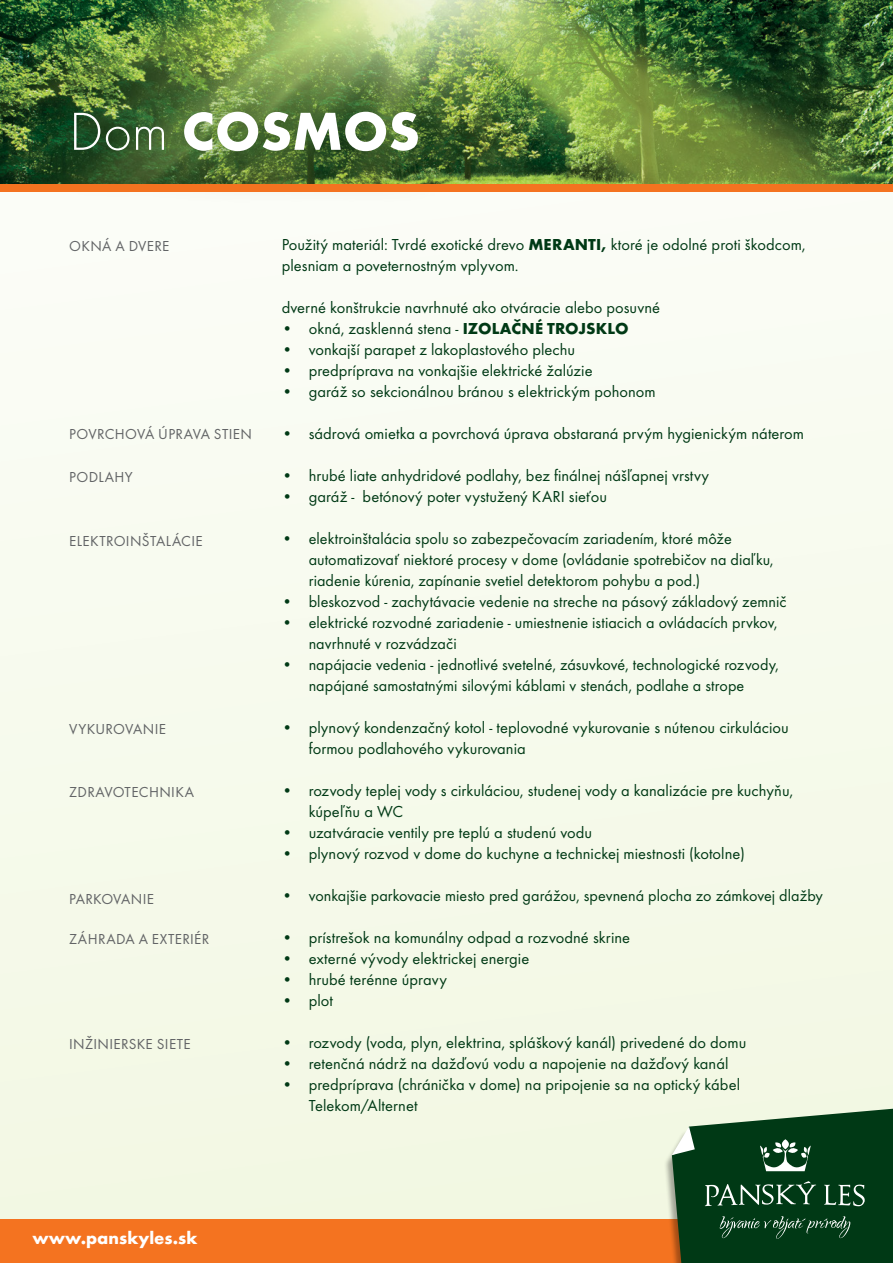
<style>
.page{position:relative;width:893px;height:1263px;background:#fff}
.page>*{position:absolute;margin:0;border:0;box-sizing:border-box;transform-origin:0 0}
.t1{font:700 55.5px "Futura TOT";color:#fff}
.t2{font:700 18px "Futura TOT";color:#fff}
.t3{font:16.5px/21px "Futura TOT";color:#003915}
.t4{font:15px "Futura TOT";letter-spacing:.025em;color:#626466}
.s1{font-family:"Futura TOT Ligh";font-weight:400}
.s2{font-weight:700}
</style>
<div class="page">
<div style="left:0;top:191px;width:893px;height:1072px;background:#f6faed"></div>
<img style="left:0;top:0;width:893px;height:184px">
<div style="left:0;top:1219px;width:893px;height:44px;background:#f47320"></div>
<div style="left:20px;top:57px;width:451px;height:149px;background:#003915;opacity:.75"></div>
<div style="left:664px;top:1101px;width:229px;height:162px;background:#000;opacity:.33"></div>
<svg style="left:672px;top:1109px;width:221px;height:154px;background:#225231"></svg>
<div style="left:0;top:184px;width:893px;height:7px;background:#f47320"></div>
<h1 class="t1" style="left:69px;top:97px;width:352px"><span class="s1">Dom</span> COSMOS</h1>
<p class="t4" style="left:69px;top:237px;width:102px">OKNÁ A DVERE</p>
<p class="t4" style="left:69px;top:425px;width:18px">Povrchová</p>
<p class="t4" style="left:158px;top:425px;width:20px">úprava</p>
<p class="t4" style="left:214px;top:425px;width:9px">stien</p>
<p class="t4" style="left:69px;top:468px;width:65px">PODLAHY</p>
<p class="t4" style="left:69px;top:532px;width:17px">Elektroinštalácie</p>
<p class="t4" style="left:69px;top:720px;width:19px">Vykurovanie</p>
<p class="t4" style="left:69px;top:783px;width:19px">Zdravotechnika</p>
<p class="t4" style="left:69px;top:890px;width:17px">Parkovanie</p>
<p class="t4" style="left:69px;top:930px;width:142px">ZÁHRADA A EXTERIÉR</p>
<p class="t4" style="left:69px;top:1035px;width:123px">INŽINIERSKE SIETE</p>
<p class="t3" style="left:282px;top:234px;width:525px">Použitý materiál: Tvrdé exotické drevo <span class="s2">MERANTI,</span> ktoré je odolné proti škodcom, plesniam a poveternostným vplyvom.</p>
<p class="t3" style="left:282px;top:297px;width:380px">dverné konštrukcie navrhnuté ako otváracie alebo posuvné</p>
<p class="t3" style="left:282px;top:318px;width:348px">• okná, zasklenná stena - <span class="s2">IZOLAČNÉ TROJSKLO</span></p>
<p class="t3" style="left:282px;top:339px;width:295px">• vonkajší parapet z lakoplastového plechu</p>
<p class="t3" style="left:282px;top:360px;width:312px">• predpríprava na vonkajšie elektrické žalúzie</p>
<p class="t3" style="left:282px;top:381px;width:376px">• garáž so sekcionálnou bránou s elektrickým pohonom</p>
<p class="t3" style="left:282px;top:423px;width:524px">• sádrová omietka a povrchová úprava obstaraná prvým hygienickým náterom</p>
<p class="t3" style="left:282px;top:465px;width:429px">• hrubé liate anhydridové podlahy, bez finálnej nášľapnej vrstvy</p>
<p class="t3" style="left:282px;top:486px;width:327px">• garáž - betónový poter vystužený KARI sieťou</p>
<p class="t3" style="left:309px;top:528px;width:466px;text-indent:-27px">• elektroinštalácia spolu so zabezpečovacím zariadením, ktoré môže automatizovať niektoré procesy v dome (ovládanie spotrebičov na diaľku, riadenie kúrenia, zapínanie svetiel detektorom pohybu a pod.)</p>
<p class="t3" style="left:282px;top:591px;width:506px">• bleskozvod - zachytávacie vedenie na streche na pásový základový zemnič</p>
<p class="t3" style="left:309px;top:612px;width:470px;text-indent:-27px">• elektrické rozvodné zariadenie - umiestnenie istiacich a ovládacích prvkov, navrhnuté v rozvádzači</p>
<p class="t3" style="left:282px;top:654px;width:499px;text-align:center">• napájacie vedenia - jednotlivé svetelné, zásuvkové, technologické rozvody, napájané samostatnými silovými káblami v stenách, podlahe a strope</p>
<p class="t3" style="left:309px;top:717px;width:482px;text-indent:-27px">• plynový kondenzačný kotol - teplovodné vykurovanie s nútenou cirkuláciou formou podlahového vykurovania</p>
<p class="t3" style="left:309px;top:780px;width:486px;text-indent:-27px">• rozvody teplej vody s cirkuláciou, studenej vody a kanalizácie pre kuchyňu, kúpeľňu a WC</p>
<p class="t3" style="left:282px;top:822px;width:312px">• uzatváracie ventily pre teplú a studenú vodu</p>
<p class="t3" style="left:282px;top:843px;width:465px">• plynový rozvod v dome do kuchyne a technickej miestnosti (kotolne)</p>
<p class="t3" style="left:282px;top:885px;width:543px">• vonkajšie parkovacie miesto pred garážou, spevnená plocha zo zámkovej dlažby</p>
<p class="t3" style="left:282px;top:927px;width:350px">• prístrešok na komunálny odpad a rozvodné skrine</p>
<p class="t3" style="left:282px;top:948px;width:249px">• externé vývody elektrickej energie</p>
<p class="t3" style="left:282px;top:969px;width:167px">• hrubé terénne úpravy</p>
<p class="t3" style="left:282px;top:990px;width:53px">• plot</p>
<p class="t3" style="left:282px;top:1032px;width:466px">• rozvody (voda, plyn, elektrina, spláškový kanál) privedené do domu</p>
<p class="t3" style="left:282px;top:1053px;width:448px">• retenčná nádrž na dažďovú vodu a napojenie na dažďový kanál</p>
<p class="t3" style="left:309px;top:1074px;width:433px;text-indent:-27px">• predpríprava (chránička v dome) na pripojenie sa na optický kábel<br>Telekom/Alternet</p>
<p class="t2" style="left:32px;top:1227px;width:167px">www.panskyles.sk</p>
</div>
